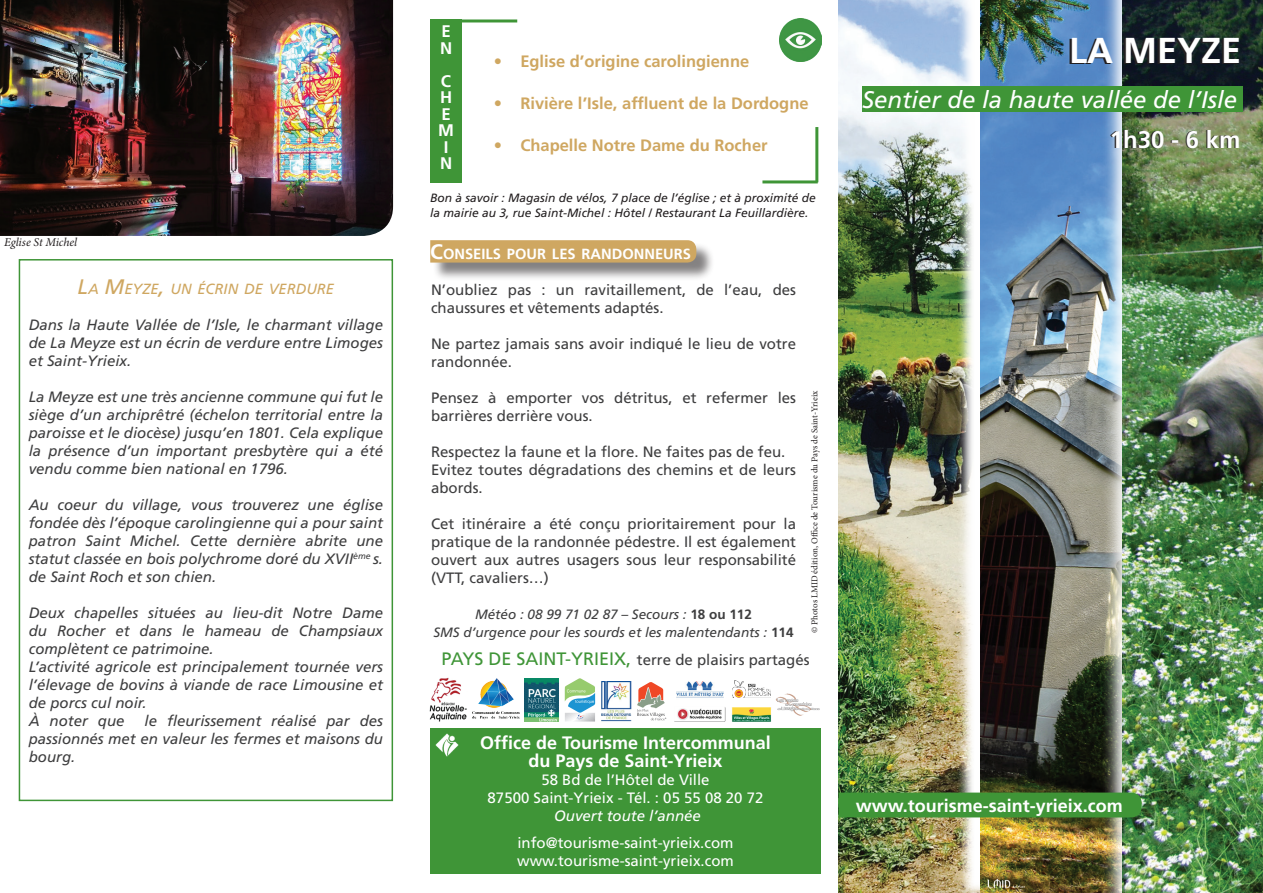
<style>
.page{position:relative;width:1263px;height:893px;background:#fff}
.page>*{position:absolute;margin:0;border:0;box-sizing:border-box;transform-origin:0 0}
.t1{font:700 36px "Frutiger LT Com";color:#fff}
.t2{font:italic 24px "Frutiger LT Com";color:#fff}
.t3{font:700 24px "Frutiger LT Com";color:#fff}
.t4{font:700 18px/18px "Frutiger LT Com";color:#fff;text-align:center}
.t5{font:700 16.8px/16.5px "Frutiger LT Com";color:#fff}
.t6{font:700 16.5px "Frutiger LT Com";color:#cfa761}
.t7{font:italic 15px/18px "Frutiger LT Com";color:#3e3e3f;text-align:justify}
.t8{font:15px/18px "Frutiger LT Com";color:#3e3e3f}
.t9{font:15px/18px "Frutiger LT Com";color:#fff;text-align:center}
.t10{font:italic 15px "Frutiger LT Com";color:#fff}
.t11{font:700 14.7px "Frutiger LT Com";color:#fff}
.t12{font:italic 14.7px "Frutiger LT Com";color:#cfa761}
.t13{font:italic 13.5px/18px "Frutiger LT Com";color:#3e3e3f;text-align:center}
.t14{font:italic 12px/14.4px "Frutiger LT Com";color:#231f20}
.t15{font:italic 12px "Minion Pro";letter-spacing:-.01em;color:#231f20}
.t16{font:9px "Minion Pro";color:#231f20}
.s1{font-size:21px}
.s2{font-weight:700;font-style:normal}
.s3{font-size:18px;color:#3f9537}
</style>
<div class="page">
<img style="left:839px;top:0;width:118px;height:893px">
<img style="left:957px;top:0;width:145px;height:893px">
<div style="left:19px;top:259px;width:374px;height:542px;border:2px solid #3f9537"></div>
<img style="left:0;top:0;width:393px;height:236px">
<svg style="left:637px;top:682px;width:29px;height:38px"></svg>
<svg style="left:565px;top:678px;width:30px;height:43px"></svg>
<img style="left:602px;top:681px;width:30px;height:41px">
<img style="left:732px;top:681px;width:38px;height:17px">
<img style="left:732px;top:707px;width:39px;height:15px">
<img style="left:524px;top:679px;width:35px;height:43px">
<img style="left:472px;top:678px;width:48px;height:41px">
<img style="left:675px;top:707px;width:50px;height:15px">
<img style="left:987px;top:880px;width:38px;height:8px">
<div style="left:430px;top:729px;width:391px;height:145px;background:#3f9537"></div>
<img style="left:435px;top:733px;width:24px;height:24px">
<img style="left:1102px;top:0;width:161px;height:893px">
<div style="left:862px;top:86px;width:381px;height:26px;background:#3f9537"></div>
<img style="left:429px;top:677px;width:38px;height:44px">
<img style="left:676px;top:681px;width:47px;height:17px">
<img style="left:775px;top:693px;width:44px;height:23px">
<div style="left:838px;top:793px;width:304px;height:24px;background:#3f9537"></div>
<div style="left:430px;top:19px;width:32px;height:164px;background:#3f9537"></div>
<div style="left:432px;top:243px;width:283px;height:38px;background:#231f20;opacity:.56"></div>
<svg style="left:430px;top:240px;width:266px;height:23px"></svg>
<img style="left:779px;top:19px;width:43px;height:42px">
<hr style="left:462px;top:19px;width:55px;height:3px;background:#3f9537">
<hr style="left:762px;top:180px;width:56px;height:3px;background:#3f9537">
<hr style="left:815px;top:127px;width:3px;height:55px;background:#3f9537">
<p class="t15" style="left:4px;top:234px;width:74px">Eglise St Michel</p>
<p class="t12" style="left:78px;top:281px;width:258px"><span class="s1">L</span>A <span class="s1">M</span>EYZE<span class="s1">,</span> UN ÉCRIN DE VERDURE</p>
<p class="t7" style="left:29px;top:316px;width:356px">Dans la Haute Vallée de l’Isle, le charmant village de La Meyze est un écrin de verdure entre Limoges et Saint-Yrieix.</p>
<p class="t7" style="left:29px;top:388px;width:356px">La Meyze est une très ancienne commune qui fut le siège d’un archiprêtré (échelon territorial entre la paroisse et le diocèse) jusqu’en 1801. Cela explique la présence d’un important presbytère qui a été vendu comme bien national en 1796.</p>
<p class="t7" style="left:29px;top:496px;width:356px">Au coeur du village, vous trouverez une église fondée dès l’époque carolingienne qui a pour saint patron Saint Michel. Cette dernière abrite une statut classée en bois polychrome doré du XVII<sup>ème</sup> s. de Saint Roch et son chien.</p>
<p class="t7" style="left:29px;top:604px;width:356px;text-align:left">Deux chapelles situées au lieu-dit Notre Dame du Rocher et dans le hameau de Champsiaux complètent ce patrimoine.<br>L’activité agricole est principalement tournée vers l’élevage de bovins à viande de race Limousine et de porcs cul noir.<br>À noter que</p>
<p class="t7" style="left:29px;top:712px;width:356px;text-indent:116px">le fleurissement réalisé par des passionnés met en valeur les fermes et maisons du bourg.</p>
<p class="t5" style="left:440px;top:24px;width:14px">E<br>N</p>
<p class="t5" style="left:438px;top:73px;width:17px;text-align:center">C<br>H<br>E<br>M<br>I<br>N</p>
<p class="t6" style="left:494px;top:52px;width:257px">• Eglise d’origine carolingienne</p>
<p class="t6" style="left:494px;top:94px;width:316px">• Rivière l’Isle, affluent de la Dordogne</p>
<p class="t6" style="left:494px;top:136px;width:275px">• Chapelle Notre Dame du Rocher</p>
<p class="t14" style="left:430px;top:191px;width:387px">Bon à savoir : Magasin de vélos, 7 place de l’église ; et à proximité de la mairie au 3, rue Saint-Michel : Hôtel / Restaurant La Feuillardière.</p>
<p class="t11" style="left:430px;top:246px;width:262px"><span class="s1">C</span>ONSEILS POUR LES RANDONNEURS</p>
<p class="t8" style="left:431px;top:281px;width:367px">N’oubliez pas : un ravitaillement, de l’eau, des chaussures et vêtements adaptés.</p>
<p class="t8" style="left:431px;top:335px;width:367px">Ne partez jamais sans avoir indiqué le lieu de votre randonnée.</p>
<p class="t8" style="left:431px;top:389px;width:367px">Pensez à emporter vos détritus, et refermer les barrières derrière vous.</p>
<p class="t8" style="left:431px;top:443px;width:366px">Respectez la faune et la flore. Ne faites pas de feu.<br>Evitez toutes dégradations des chemins et de leurs abords.</p>
<p class="t8" style="left:431px;top:515px;width:367px;text-align:justify">Cet itinéraire a été conçu prioritairement pour la pratique de la randonnée pédestre. Il est également ouvert aux autres usagers sous leur responsabilité (VTT, cavaliers…)</p>
<p class="t13" style="left:433px;top:605px;width:362px">Météo : 08 99 71 02 87 – Secours : <span class="s2">18 ou 112<br></span>SMS d’urgence pour les sourds et les malentendants : <span class="s2">114</span></p>
<p class="t16" style="left:808px;top:633px;width:244px;rotate:-90deg">© Photos LMID édition, Office de Tourisme du Pays de Saint-Yrieix</p>
<p class="t8" style="left:441px;top:651px;width:370px"><span class="s3">PAYS DE SAINT-YRIEIX,</span> terre de plaisirs partagés</p>
<p class="t4" style="left:480px;top:734px;width:292px">Office de Tourisme Intercommunal du Pays de Saint-Yrieix</p>
<p class="t9" style="left:488px;top:771px;width:277px">58 Bd de l’Hôtel de Ville<br>87500 Saint-Yrieix - Tél. : 05 55 08 20 72</p>
<p class="t10" style="left:554px;top:807px;width:148px">Ouvert toute l’année</p>
<p class="t9" style="left:517px;top:834px;width:218px;text-align:left">info@tourisme-saint-yrieix.com www.tourisme-saint-yrieix.com</p>
<h1 class="t1" style="left:1069px;top:29px;width:174px">LA MEYZE</h1>
<h2 class="t2" style="left:862px;top:85px;width:376px">Sentier de la haute vallée de l’Isle</h2>
<h2 class="t3" style="left:1110px;top:126px;width:132px">1h30 - 6 km</h2>
<p class="t4" style="left:856px;top:797px;width:269px">www.tourisme-saint-yrieix.com</p>
</div>
